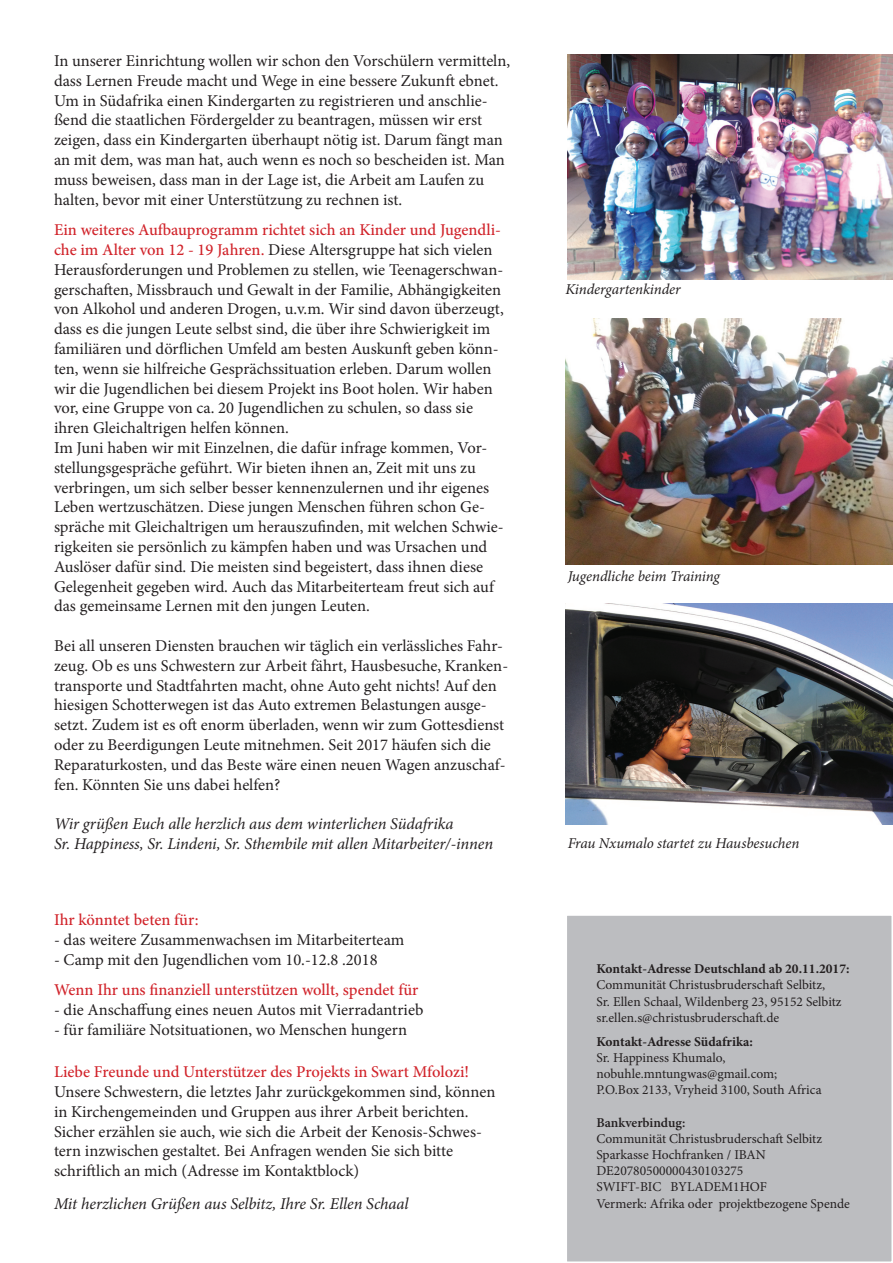
<style>
.page{position:relative;width:893px;height:1263px;background:#fff}
.page>*{position:absolute;margin:0;border:0;box-sizing:border-box;transform-origin:0 0}
.t1{font:16.5px/19.8px "Minion Pro";color:#231f20}
.t2{font:italic 16.5px/19.8px "Minion Pro";letter-spacing:-.005em;color:#231f20}
.t3{font:500 16.5px "Minion Pro";color:#d1232a}
.t4{font:italic 15px "Minion Pro";letter-spacing:-.01em;color:#231f20}
.t5{font:13.5px/16.2px "Minion Pro";color:#231f20}
.t6{font:700 13.5px "Minion Pro";color:#231f20}
.t7{font:600 13.5px "Minion Pro";color:#231f20}
.s1{font-weight:500;color:#d1232a}
</style>
<div class="page">
<div style="left:566px;top:915px;width:326px;height:347px;background:#bcbdc0"></div>
<div style="left:566px;top:914px;width:327px;height:349px;border:2px solid #fff"></div>
<img style="left:566px;top:319px;width:327px;height:245px">
<img style="left:566px;top:604px;width:327px;height:221px">
<img style="left:568px;top:54px;width:325px;height:226px">
<p class="t1" style="left:54px;top:51px;width:458px">In unserer Einrichtung wollen wir schon den Vorschülern vermitteln, dass Lernen Freude macht und Wege in eine bessere Zukunft ebnet.<br>Um in Südafrika einen Kindergarten zu registrieren und anschlie&shy;ßend die staatlichen Fördergelder zu beantragen, müssen wir erst zeigen, dass ein Kindergarten überhaupt nötig ist. Darum fängt man an mit dem, was man hat, auch wenn es noch so bescheiden ist. Man muss beweisen, dass man in der Lage ist, die Arbeit am Laufen zu halten, bevor mit einer Unterstützung zu rechnen ist.</p>
<p class="t1" style="left:54px;top:220px;width:451px"><span class="s1">Ein weiteres Aufbauprogramm richtet sich an Kinder und Jugendli&shy;che im Alter von 12 - 19 Jahren.</span> Diese Altersgruppe hat sich vielen Herausforderungen und Problemen zu stellen, wie Teenagerschwan&shy;gerschaften, Missbrauch und Gewalt in der Familie, Abhängigkeiten von Alkohol und anderen Drogen, u.v.m. Wir sind davon überzeugt, dass es die jungen Leute selbst sind, die über ihre Schwierigkeit im familiären und dörflichen Umfeld am besten Auskunft geben könn&shy;ten, wenn sie hilfreiche Gesprächssituation erleben. Darum wollen wir die Jugendlichen bei diesem Projekt ins Boot holen. Wir haben vor, eine Gruppe von ca. 20 Jugendlichen zu schulen, so dass sie ihren Gleichaltrigen helfen können.<br>Im Juni haben wir mit Einzelnen, die dafür infrage kommen, Vor&shy;stellungsgespräche geführt. Wir bieten ihnen an, Zeit mit uns zu verbringen, um sich selber besser kennenzulernen und ihr eigenes Leben wertzuschätzen. Diese jungen Menschen führen schon Ge&shy;spräche mit Gleichaltrigen um herauszufinden, mit welchen Schwie&shy;rigkeiten sie persönlich zu kämpfen haben und was Ursachen und Auslöser dafür sind. Die meisten sind begeistert, dass ihnen diese Gelegenheit gegeben wird. Auch das Mitarbeiterteam freut sich auf das gemeinsame Lernen mit den jungen Leuten.</p>
<p class="t1" style="left:54px;top:636px;width:456px">Bei all unseren Diensten brauchen wir täglich ein verlässliches Fahr&shy;zeug. Ob es uns Schwestern zur Arbeit fährt, Hausbesuche, Kranken&shy;transporte und Stadtfahrten macht, ohne Auto geht nichts! Auf den hiesigen Schotterwegen ist das Auto extremen Belastungen ausge&shy;setzt. Zudem ist es oft enorm überladen, wenn wir zum Gottesdienst oder zu Beerdigungen Leute mitnehmen. Seit 2017 häufen sich die Reparaturkosten, und das Beste wäre einen neuen Wagen anzuschaf&shy;fen. Könnten Sie uns dabei helfen?</p>
<p class="t2" style="left:54px;top:814px;width:441px">Wir grüßen Euch alle herzlich aus dem winterlichen Südafrika<br>Sr. Happiness, Sr. Lindeni, Sr. Sthembile mit allen Mitarbeiter/-innen</p>
<p class="t3" style="left:54px;top:909px;width:146px">Ihr könntet beten für:</p>
<p class="t1" style="left:54px;top:930px;width:352px">- das weitere Zusammenwachsen im Mitarbeiterteam</p>
<p class="t1" style="left:54px;top:950px;width:325px">- Camp mit den Jugendlichen vom 10.-12.8 .2018</p>
<p class="t3" style="left:54px;top:979px;width:366px">Wenn Ihr uns finanziell unterstützen wollt, spendet für</p>
<p class="t1" style="left:54px;top:1000px;width:371px">- die Anschaffung eines neuen Autos mit Vierradantrieb</p>
<p class="t1" style="left:54px;top:1020px;width:355px">- für familiäre Notsituationen, wo Menschen hungern</p>
<p class="t3" style="left:54px;top:1061px;width:417px">Liebe Freunde und Unterstützer des Projekts in Swart Mfolozi!</p>
<p class="t1" style="left:54px;top:1082px;width:443px">Unsere Schwestern, die letztes Jahr zurückgekommen sind, können in Kirchengemeinden und Gruppen aus ihrer Arbeit berichten.<br>Sicher erzählen sie auch, wie sich die Arbeit der Kenosis-Schwes&shy;tern inzwischen gestaltet. Bei Anfragen wenden Sie sich bitte schriftlich an mich (Adresse im Kontaktblock)</p>
<p class="t2" style="left:54px;top:1193px;width:356px">Mit herzlichen Grüßen aus Selbitz, Ihre Sr. Ellen Schaal</p>
<p class="t4" style="left:566px;top:279px;width:117px">Kindergartenkinder</p>
<p class="t4" style="left:568px;top:566px;width:154px">Jugendliche beim Training</p>
<p class="t4" style="left:568px;top:832px;width:233px">Frau Nxumalo startet zu Hausbesuchen</p>
<p class="t6" style="left:596px;top:959px;width:255px">Kontakt-Adresse Deutschland ab 20.11.2017:</p>
<p class="t5" style="left:596px;top:977px;width:247px">Communität Christusbruderschaft Selbitz,<br>Sr. Ellen Schaal, Wildenberg 23, 95152 Selbitz sr.ellen.s@christusbruderschaft.de</p>
<p class="t6" style="left:596px;top:1032px;width:158px">Kontakt-Adresse Südafrika:</p>
<p class="t5" style="left:596px;top:1049px;width:227px">Sr. Happiness Khumalo, nobuhle.mntungwas@gmail.com;<br>P.O.Box 2133, Vryheid 3100, South Africa</p>
<p class="t7" style="left:596px;top:1113px;width:90px">Bankverbindug:</p>
<p class="t5" style="left:596px;top:1130px;width:255px">Communität Christusbruderschaft Selbitz Sparkasse Hochfranken / IBAN DE20780500000430103275<br>SWIFT-BIC BYLADEM1HOF<br>Vermerk: Afrika oder projektbezogene Spende</p>
</div>
